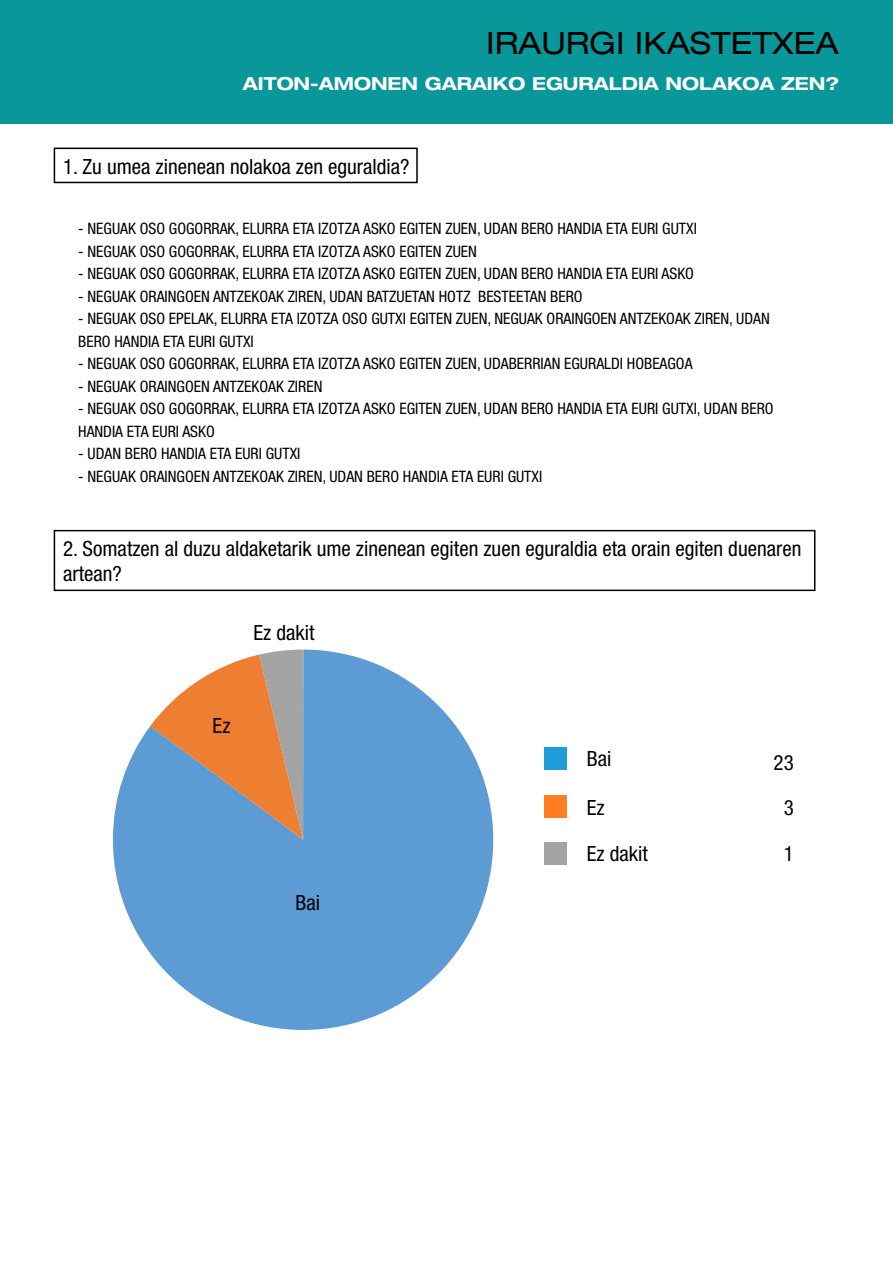
<style>
.page{position:relative;width:893px;height:1263px;background:#fff}
.page>*{position:absolute;margin:0;border:0;box-sizing:border-box;transform-origin:0 0}
.t1{font:expanded 30.75px "Helvetica Neue";color:#000}
.t2{font:condensed 21px/25.2px "Helvetica Neue";color:#000}
.t3{font:700 expanded 18px "Helvetica Neue";color:#fff}
.t4{font:condensed 15.75px/22.5px "Helvetica Neue";color:#000}
</style>
<div class="page">
<div style="left:0;top:0;width:893px;height:123px;background:#0a9799"></div>
<svg style="left:113px;top:649px;width:380px;height:381px;fill:#5d9bd4"></svg>
<svg style="left:150px;top:649px;width:153px;height:191px;background:#ba9c8c"></svg>
<div style="left:54px;top:530px;width:761px;height:61px;border:2px solid #000"></div>
<div style="left:54px;top:148px;width:364px;height:35px;border:2px solid #000"></div>
<div style="left:544px;top:795px;width:23px;height:23px;background:#ff7e24"></div>
<div style="left:544px;top:842px;width:23px;height:22px;background:#a5a4a4"></div>
<div style="left:544px;top:747px;width:23px;height:23px;background:#1f9dd9"></div>
<h1 class="t1" style="left:486px;top:24px;width:354px">IRAURGI IKASTETXEA</h1>
<p class="t3" style="left:243px;top:72px;width:598px">AITON-AMONEN GARAIKO EGURALDIA NOLAKOA ZEN?</p>
<h2 class="t2" style="left:63px;top:153px;width:348px">1. Zu umea zinenean nolakoa zen eguraldia?</h2>
<p class="t4" style="left:78px;top:217px;width:620px">- NEGUAK OSO GOGORRAK, ELURRA ETA IZOTZA ASKO EGITEN ZUEN, UDAN BERO HANDIA ETA EURI GUTXI</p>
<p class="t4" style="left:78px;top:240px;width:400px">- NEGUAK OSO GOGORRAK, ELURRA ETA IZOTZA ASKO EGITEN ZUEN</p>
<p class="t4" style="left:78px;top:262px;width:617px">- NEGUAK OSO GOGORRAK, ELURRA ETA IZOTZA ASKO EGITEN ZUEN, UDAN BERO HANDIA ETA EURI ASKO</p>
<p class="t4" style="left:78px;top:285px;width:506px">- NEGUAK ORAINGOEN ANTZEKOAK ZIREN, UDAN BATZUETAN HOTZ BESTEETAN BERO</p>
<p class="t4" style="left:78px;top:307px;width:693px">- NEGUAK OSO EPELAK, ELURRA ETA IZOTZA OSO GUTXI EGITEN ZUEN, NEGUAK ORAINGOEN ANTZEKOAK ZIREN, UDAN<br>BERO HANDIA ETA EURI GUTXI</p>
<p class="t4" style="left:78px;top:352px;width:616px">- NEGUAK OSO GOGORRAK, ELURRA ETA IZOTZA ASKO EGITEN ZUEN, UDABERRIAN EGURALDI HOBEAGOA</p>
<p class="t4" style="left:78px;top:375px;width:246px">- NEGUAK ORAINGOEN ANTZEKOAK ZIREN</p>
<p class="t4" style="left:78px;top:397px;width:697px">- NEGUAK OSO GOGORRAK, ELURRA ETA IZOTZA ASKO EGITEN ZUEN, UDAN BERO HANDIA ETA EURI GUTXI, UDAN BERO<br>HANDIA ETA EURI ASKO</p>
<p class="t4" style="left:78px;top:442px;width:224px">- UDAN BERO HANDIA ETA EURI GUTXI</p>
<p class="t4" style="left:78px;top:465px;width:466px">- NEGUAK ORAINGOEN ANTZEKOAK ZIREN, UDAN BERO HANDIA ETA EURI GUTXI</p>
<h2 class="t2" style="left:63px;top:536px;width:740px">2. Somatzen al duzu aldaketarik ume zinenean egiten zuen eguraldia eta orain egiten duenaren artean?</h2>
<h2 class="t2" style="left:253px;top:620px;width:63px">Ez dakit</h2>
<h2 class="t2" style="left:213px;top:713px;width:19px">Ez</h2>
<h2 class="t2" style="left:295px;top:889px;width:26px">Bai</h2>
<h2 class="t2" style="left:587px;top:746px;width:26px">Bai</h2>
<h2 class="t2" style="left:587px;top:794px;width:19px">Ez</h2>
<h2 class="t2" style="left:587px;top:841px;width:63px">Ez dakit</h2>
<h2 class="t2" style="left:774px;top:749px;width:22px">23</h2>
<h2 class="t2" style="left:784px;top:794px;width:12px">3</h2>
<h2 class="t2" style="left:784px;top:841px;width:12px">1</h2>
</div>
